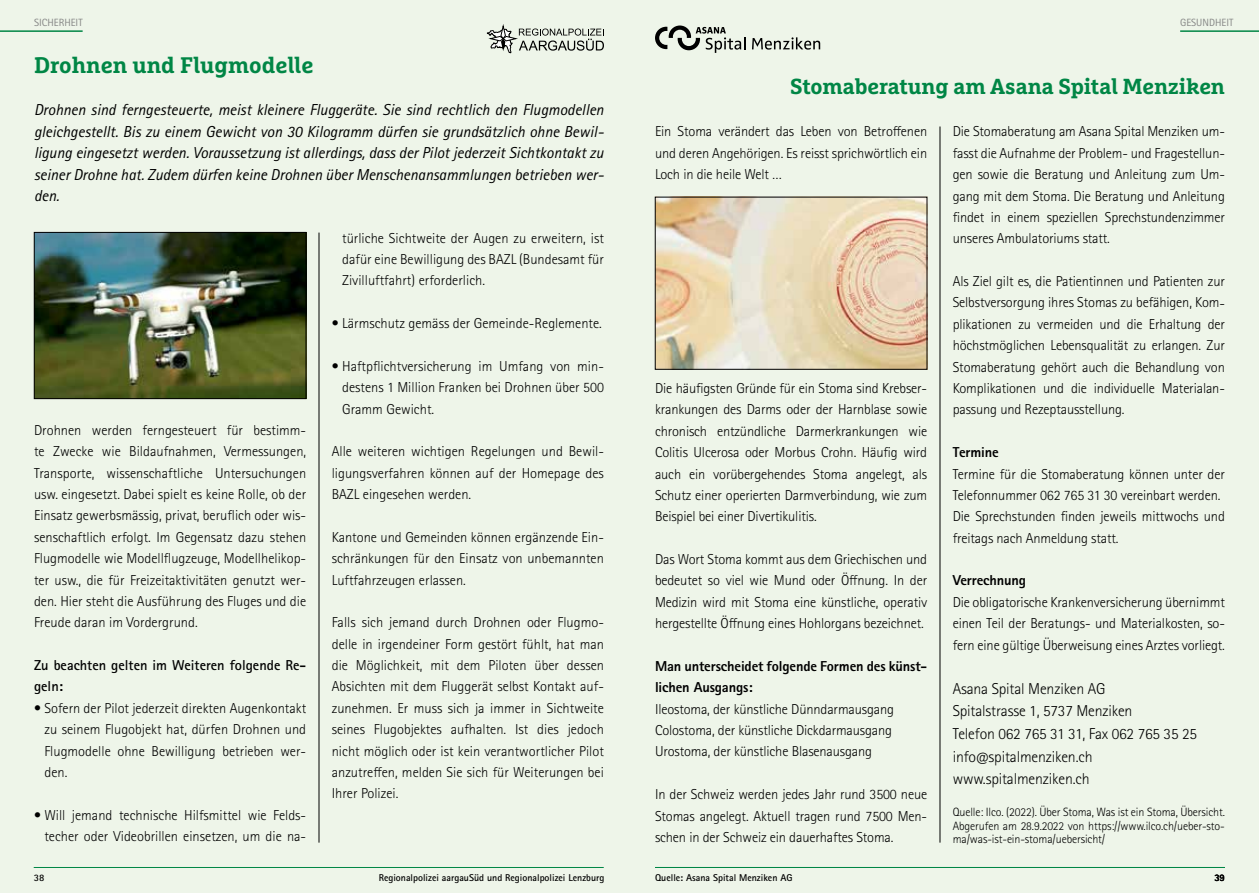
<style>
.page{position:relative;width:1259px;height:893px;background:#fff}
.page>*{position:absolute;margin:0;border:0;box-sizing:border-box;transform-origin:0 0}
.t1{font:700 22.5px "Marselis Slab Pro";color:#008645}
.t2{font:700 21.75px "Marselis Slab Pro";letter-spacing:-.01em;color:#008645}
.t3{font:italic 15.9px/21.3px "Rotis Sans Serif Std";color:#000;text-align:justify}
.t4{font:300 15.75px/22.6px "Rotis Sans Serif Std";letter-spacing:-.01em;color:#000}
.t5{font:300 14.4px/21.3px "Rotis Sans Serif Std";letter-spacing:-.01em;color:#000;text-align:justify}
.t6{font:800 14.4px/21.5px "Rotis Sans Serif Std";letter-spacing:-.01em;color:#000}
.t7{font:700 14.4px/21.5px "Rotis Sans Serif Std";color:#000}
.t8{font:300 12px/13.5px "Rotis Sans Serif Std";letter-spacing:-.01em;color:#000;text-align:justify}
.t9{font:10.5px "Rotis Sans Serif Std";color:#868786}
.t10{font:700 9.9px "Rotis Sans Serif Std";color:#000}
</style>
<div class="page">
<div style="left:0;top:0;width:629px;height:893px;background:#eef5e9"></div>
<hr style="left:0;top:30px;width:83px;height:2px;background:#008645">
<hr style="left:34px;top:867px;width:570px;height:1px;background:#008645">
<svg style="left:486px;top:25px;width:118px;height:28px"></svg>
<div style="left:629px;top:0;width:630px;height:893px;background:#eef5e9"></div>
<hr style="left:319px;top:233px;width:1px;height:610px;background:#000">
<img style="left:36px;top:234px;width:268px;height:163px">
<div style="left:34px;top:232px;width:272px;height:167px;border:1px solid #000"></div>
<hr style="left:655px;top:867px;width:570px;height:1px;background:#008645">
<hr style="left:1180px;top:30px;width:79px;height:2px;background:#008645">
<svg style="left:752px;top:37px;width:68px;height:13px"></svg>
<svg style="left:655px;top:26px;width:90px;height:27px"></svg>
<hr style="left:939px;top:126px;width:1px;height:717px;background:#000">
<img style="left:657px;top:199px;width:268px;height:168px">
<p class="t9" style="left:34px;top:16px;width:50px">SICHERHEIT</p>
<h1 class="t1" style="left:34px;top:51px;width:281px">Drohnen und Flugmodelle</h1>
<p class="t3" style="left:34px;top:99px;width:571px">Drohnen sind ferngesteuerte, meist kleinere Fluggeräte. Sie sind rechtlich den Flugmodellen gleichgestellt. Bis zu einem Gewicht von 30 Kilogramm dürfen sie grundsätzlich ohne Bewil&shy;ligung eingesetzt werden. Voraussetzung ist allerdings, dass der Pilot jederzeit Sichtkontakt zu seiner Drohne hat. Zudem dürfen keine Drohnen über Menschenansammlungen betrieben wer&shy;den.</p>
<p class="t5" style="left:34px;top:420px;width:274px">Drohnen werden ferngesteuert für bestimm&shy;te Zwecke wie Bildaufnahmen, Vermessungen, Transporte, wissenschaftliche Untersuchungen usw. eingesetzt. Dabei spielt es keine Rolle, ob der Einsatz gewerbsmässig, privat, beruflich oder wis&shy;senschaftlich erfolgt. Im Gegensatz dazu stehen Flugmodelle wie Modellflugzeuge, Modellhelikop&shy;ter usw., die für Freizeitaktivitäten genutzt wer&shy;den. Hier steht die Ausführung des Fluges und die Freude daran im Vordergrund.</p>
<p class="t7" style="left:34px;top:654px;width:274px">Zu beachten gelten im Weiteren folgende Re&shy;geln:</p>
<p class="t5" style="left:44px;top:697px;width:263px;text-indent:-10px">• Sofern der Pilot jederzeit direkten Augenkontakt zu seinem Flugobjekt hat, dürfen Drohnen und Flugmodelle ohne Bewilligung betrieben wer&shy;den.</p>
<p class="t5" style="left:34px;top:804px;width:274px;text-align:right">• Will jemand technische Hilfsmittel wie Felds&shy;techer oder Videobrillen einsetzen, um die na-</p>
<p class="t5" style="left:342px;top:227px;width:263px">türliche Sichtweite der Augen zu erweitern, ist dafür eine Bewilligung des BAZL (Bundesamt für Zivilluftfahrt) erforderlich.</p>
<p class="t5" style="left:332px;top:313px;width:272px">• Lärmschutz gemäss der Gemeinde-Reglemente.</p>
<p class="t5" style="left:342px;top:356px;width:263px;text-indent:-10px">• Haftpflichtversicherung im Umfang von min&shy;destens 1 Million Franken bei Drohnen über 500<br>Gramm Gewicht.</p>
<p class="t5" style="left:332px;top:441px;width:274px">Alle weiteren wichtigen Regelungen und Bewil&shy;ligungsverfahren können auf der Homepage des BAZL eingesehen werden.</p>
<p class="t5" style="left:332px;top:527px;width:274px">Kantone und Gemeinden können ergänzende Ein&shy;schränkungen für den Einsatz von unbemannten Luftfahrzeugen erlassen.</p>
<p class="t5" style="left:332px;top:612px;width:274px">Falls sich jemand durch Drohnen oder Flugmo&shy;delle in irgendeiner Form gestört fühlt, hat man die Möglichkeit, mit dem Piloten über dessen Absichten mit dem Fluggerät selbst Kontakt auf&shy;zunehmen. Er muss sich ja immer in Sichtweite seines Flugobjektes aufhalten. Ist dies jedoch nicht möglich oder ist kein verantwortlicher Pilot anzutreffen, melden Sie sich für Weiterungen bei Ihrer Polizei.</p>
<p class="t10" style="left:34px;top:871px;width:12px">38</p>
<p class="t10" style="left:379px;top:872px;width:227px">Regionalpolizei aargauSüd und Regionalpolizei Lenzburg</p>
<p class="t9" style="left:1180px;top:16px;width:55px">GESUNDHEIT</p>
<h2 class="t2" style="left:790px;top:73px;width:436px">Stomaberatung am Asana Spital Menziken</h2>
<p class="t5" style="left:655px;top:121px;width:274px">Ein Stoma verändert das Leben von Betroffenen und deren Angehörigen. Es reisst sprichwörtlich ein Loch in die heile Welt …</p>
<p class="t5" style="left:952px;top:121px;width:274px">Die Stomaberatung am Asana Spital Menziken um&shy;fasst die Aufnahme der Problem- und Fragestellun&shy;gen sowie die Beratung und Anleitung zum Um&shy;gang mit dem Stoma. Die Beratung und Anleitung findet in einem speziellen Sprechstundenzimmer unseres Ambulatoriums statt.</p>
<p class="t5" style="left:952px;top:271px;width:274px">Als Ziel gilt es, die Patientinnen und Patienten zur Selbstversorgung ihres Stomas zu befähigen, Kom&shy;plikationen zu vermeiden und die Erhaltung der höchstmöglichen Lebensqualität zu erlangen. Zur Stomaberatung gehört auch die Behandlung von Komplikationen und die individuelle Materialan&shy;passung und Rezeptausstellung.</p>
<p class="t6" style="left:952px;top:441px;width:48px">Termine</p>
<p class="t5" style="left:952px;top:463px;width:274px;text-align:left">Termine für die Stomaberatung können unter der Telefonnummer 062 765 31 30 vereinbart werden.<br>Die Sprechstunden finden jeweils mittwochs und freitags nach Anmeldung statt.</p>
<p class="t6" style="left:952px;top:570px;width:75px">Verrechnung</p>
<p class="t5" style="left:952px;top:591px;width:274px">Die obligatorische Krankenversicherung übernimmt einen Teil der Beratungs- und Materialkosten, so&shy;fern eine gültige Überweisung eines Arztes vorliegt.</p>
<p class="t4" style="left:952px;top:677px;width:246px">Asana Spital Menziken AG<br>Spitalstrasse 1, 5737 Menziken<br>Telefon 062 765 31 31, Fax 062 765 35 25 info@spitalmenziken.ch www.spitalmenziken.ch</p>
<p class="t8" style="left:952px;top:805px;width:274px">Quelle: Ilco. (2022). Über Stoma, Was ist ein Stoma, Übersicht.<br>Abgerufen am 28.9.2022 von https://www.ilco.ch/ueber-sto&shy;ma/was-ist-ein-stoma/uebersicht/</p>
<p class="t5" style="left:655px;top:378px;width:274px">Die häufigsten Gründe für ein Stoma sind Krebser&shy;krankungen des Darms oder der Harnblase sowie chronisch entzündliche Darmerkrankungen wie Colitis Ulcerosa oder Morbus Crohn. Häufig wird auch ein vorübergehendes Stoma angelegt, als Schutz einer operierten Darmverbindung, wie zum Beispiel bei einer Divertikulitis.</p>
<p class="t5" style="left:655px;top:549px;width:274px">Das Wort Stoma kommt aus dem Griechischen und bedeutet so viel wie Mund oder Öffnung. In der Medizin wird mit Stoma eine künstliche, operativ hergestellte Öffnung eines Hohlorgans bezeichnet.</p>
<p class="t6" style="left:655px;top:655px;width:274px">Man unterscheidet folgende Formen des künst&shy;lichen Ausgangs:</p>
<p class="t5" style="left:655px;top:698px;width:240px;text-align:left">Ileostoma, der künstliche Dünndarmausgang<br>Colostoma, der künstliche Dickdarmausgang<br>Urostoma, der künstliche Blasenausgang</p>
<p class="t5" style="left:655px;top:784px;width:274px">In der Schweiz werden jedes Jahr rund 3500 neue Stomas angelegt. Aktuell tragen rund 7500 Men&shy;schen in der Schweiz ein dauerhaftes Stoma.</p>
<p class="t10" style="left:655px;top:871px;width:139px">Quelle: Asana Spital Menziken AG</p>
<p class="t10" style="left:1214px;top:871px;width:12px">39</p>
</div>
